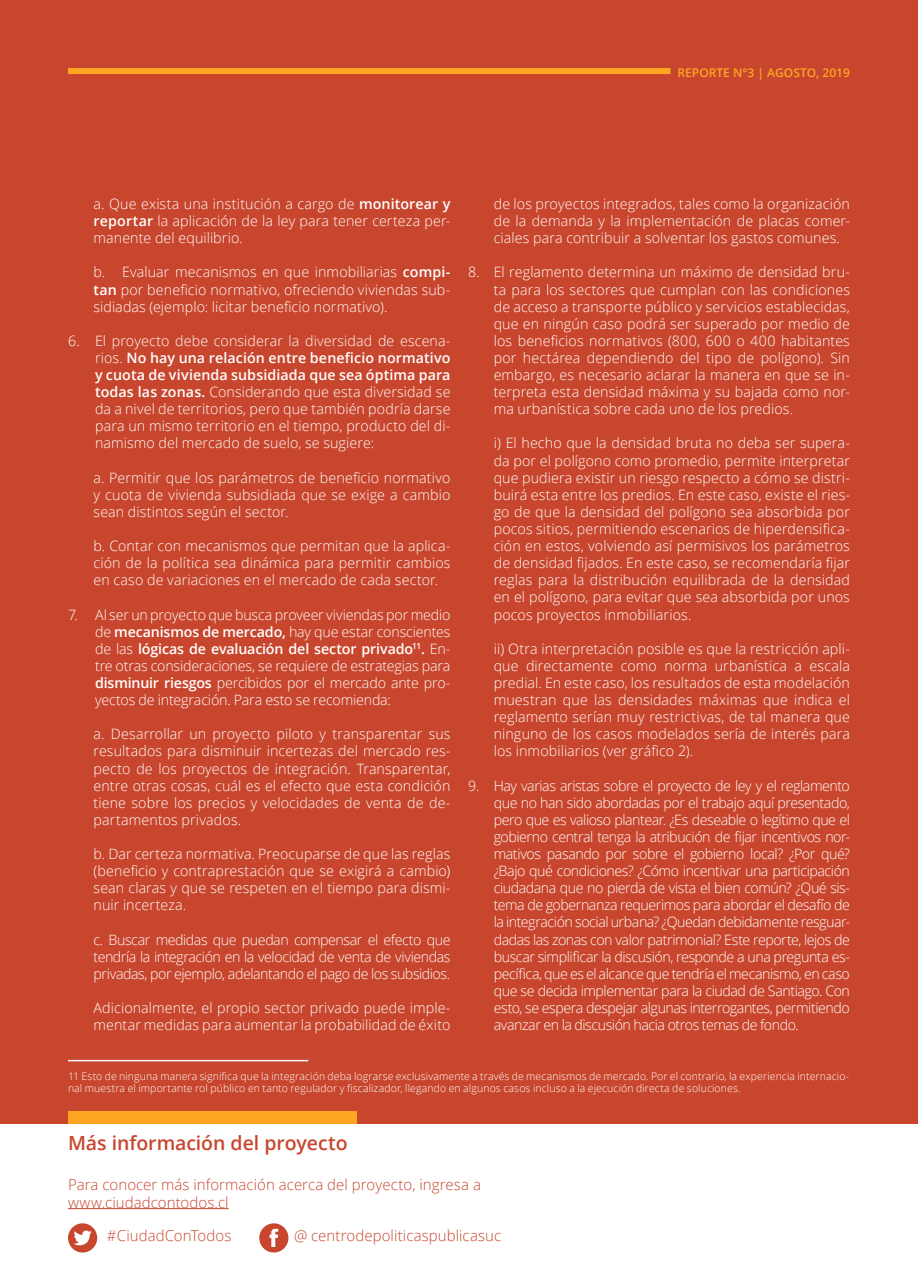
<style>
.page{position:relative;width:918px;height:1283px;background:#fff}
.page>*{position:absolute;margin:0;border:0;box-sizing:border-box;transform-origin:0 0}
.t1{font:600 19.5px "Open Sans";letter-spacing:-.005em;color:#c8462d}
.t2{font:300 15px/18px "Open Sans";letter-spacing:.005em;color:#c8462d}
.t3{font:300 14.25px/17.1px "Open Sans";letter-spacing:.005em;color:#fff;text-align:justify}
.t4{font:600 12px "Open Sans";color:#fea621}
.t5{font:300 10.5px/12.6px "Open Sans";letter-spacing:.01em;color:#fff}
.s1{font-weight:600}
</style>
<div class="page">
<div style="left:0;top:0;width:918px;height:1123px;background:#c8462d"></div>
<hr style="left:68px;top:1208px;width:161px;height:1px;background:#c8462d">
<div style="left:68px;top:1111px;width:288px;height:12px;background:#fea621"></div>
<svg style="left:68px;top:1223px;width:29px;height:29px"></svg>
<svg style="left:259px;top:1223px;width:29px;height:29px"></svg>
<div style="left:68px;top:68px;width:603px;height:6px;background:#fea621"></div>
<hr style="left:68px;top:1059px;width:240px;height:2px;background:#fff">
<p class="t4" style="left:678px;top:65px;width:174px">REPORTE N°3 | AGOSTO, 2019</p>
<p class="t3" style="left:94px;top:195px;width:358px">a. Que exista una institución a cargo de <span class="s1">monitorear y reportar</span> la aplicación de la ley para tener certeza per&shy;manente del equilibrio.</p>
<p class="t3" style="left:94px;top:263px;width:358px">b. Evaluar mecanismos en que inmobiliarias <span class="s1">compi&shy;tan</span> por beneficio normativo, ofreciendo viviendas sub&shy;sidiadas (ejemplo: licitar beneficio normativo).</p>
<p class="t3" style="left:95px;top:332px;width:357px;text-indent:-27px">6. El proyecto debe considerar la diversidad de escena&shy;rios. <span class="s1">No hay una relación entre beneficio normativo y cuota de vivienda subsidiada que sea óptima para todas las zonas.</span> Considerando que esta diversidad se da a nivel de territorios, pero que también podría darse para un mismo territorio en el tiempo, producto del di&shy;namismo del mercado de suelo, se sugiere:</p>
<p class="t3" style="left:94px;top:468px;width:358px">a. Permitir que los parámetros de beneficio normativo y cuota de vivienda subsidiada que se exige a cambio sean distintos según el sector.</p>
<p class="t3" style="left:94px;top:537px;width:358px">b. Contar con mecanismos que permitan que la aplica&shy;ción de la política sea dinámica para permitir cambios en caso de variaciones en el mercado de cada sector.</p>
<p class="t3" style="left:95px;top:605px;width:357px;text-indent:-27px">7. Al ser un proyecto que busca proveer viviendas por medio de <span class="s1">mecanismos de mercado,</span> hay que estar conscientes de las <span class="s1">lógicas de evaluación del sector privado</span><sup>11</sup><span class="s1">.</span> En&shy;tre otras consideraciones, se requiere de estrategias para <span class="s1">disminuir riesgos</span> percibidos por el mercado ante pro&shy;yectos de integración. Para esto se recomienda:</p>
<p class="t3" style="left:94px;top:725px;width:358px">a. Desarrollar un proyecto piloto y transparentar sus resultados para disminuir incertezas del mercado res&shy;pecto de los proyectos de integración. Transparentar, entre otras cosas, cuál es el efecto que esta condición tiene sobre los precios y velocidades de venta de de&shy;partamentos privados.</p>
<p class="t3" style="left:94px;top:845px;width:358px">b. Dar certeza normativa. Preocuparse de que las reglas (beneficio y contraprestación que se exigirá a cambio) sean claras y que se respeten en el tiempo para dismi&shy;nuir incerteza.</p>
<p class="t3" style="left:94px;top:930px;width:358px">c. Buscar medidas que puedan compensar el efecto que tendría la integración en la velocidad de venta de viviendas privadas, por ejemplo, adelantando el pago de los subsidios.</p>
<p class="t3" style="left:94px;top:999px;width:358px">Adicionalmente, el propio sector privado puede imple&shy;mentar medidas para aumentar la probabilidad de éxito</p>
<p class="t3" style="left:468px;top:262px;width:13px">8.</p>
<p class="t3" style="left:468px;top:777px;width:13px">9.</p>
<p class="t3" style="left:494px;top:195px;width:358px">de los proyectos integrados, tales como la organización de la demanda y la implementación de placas comer&shy;ciales para contribuir a solventar los gastos comunes.</p>
<p class="t3" style="left:494px;top:263px;width:358px">El reglamento determina un máximo de densidad bru&shy;ta para los sectores que cumplan con las condiciones de acceso a transporte público y servicios establecidas, que en ningún caso podrá ser superado por medio de los beneficios normativos (800, 600 o 400 habitantes por hectárea dependiendo del tipo de polígono). Sin embargo, es necesario aclarar la manera en que se in&shy;terpreta esta densidad máxima y su bajada como nor&shy;ma urbanística sobre cada uno de los predios.</p>
<p class="t3" style="left:494px;top:434px;width:358px">i) El hecho que la densidad bruta no deba ser supera&shy;da por el polígono como promedio, permite interpretar que pudiera existir un riesgo respecto a cómo se distri&shy;buirá esta entre los predios. En este caso, existe el ries&shy;go de que la densidad del polígono sea absorbida por pocos sitios, permitiendo escenarios de hiperdensifica&shy;ción en estos, volviendo así permisivos los parámetros de densidad fijados. En este caso, se recomendaría fijar reglas para la distribución equilibrada de la densidad en el polígono, para evitar que sea absorbida por unos pocos proyectos inmobiliarios.</p>
<p class="t3" style="left:494px;top:639px;width:358px">ii) Otra interpretación posible es que la restricción apli&shy;que directamente como norma urbanística a escala predial. En este caso, los resultados de esta modelación muestran que las densidades máximas que indica el reglamento serían muy restrictivas, de tal manera que ninguno de los casos modelados sería de interés para los inmobiliarios (ver gráfico 2).</p>
<p class="t3" style="left:494px;top:776px;width:358px">Hay varias aristas sobre el proyecto de ley y el reglamento que no han sido abordadas por el trabajo aquí presentado, pero que es valioso plantear. ¿Es deseable o legítimo que el gobierno central tenga la atribución de fijar incentivos nor&shy;mativos pasando por sobre el gobierno local? ¿Por qué? ¿Bajo qué condiciones? ¿Cómo incentivar una participación ciudadana que no pierda de vista el bien común? ¿Qué sis&shy;tema de gobernanza requerimos para abordar el desafío de la integración social urbana? ¿Quedan debidamente resguar&shy;dadas las zonas con valor patrimonial? Este reporte, lejos de buscar simplificar la discusión, responde a una pregunta es&shy;pecífica, que es el alcance que tendría el mecanismo, en caso que se decida implementar para la ciudad de Santiago. Con esto, se espera despejar algunas interrogantes, permitiendo avanzar en la discusión hacia otros temas de fondo.</p>
<p class="t5" style="left:68px;top:1069px;width:783px">11 Esto de ninguna manera significa que la integración deba lograrse exclusivamente a través de mecanismos de mercado. Por el contrario, la experiencia internacio&shy;nal muestra el importante rol público en tanto regulador y fiscalizador, llegando en algunos casos incluso a la ejecución directa de soluciones.</p>
<h1 class="t1" style="left:68px;top:1129px;width:281px">Más información del proyecto</h1>
<p class="t2" style="left:68px;top:1174px;width:414px">Para conocer más información acerca del proyecto, ingresa a www.ciudadcontodos.cl</p>
<p class="t2" style="left:107px;top:1226px;width:126px">#CiudadConTodos</p>
<p class="t2" style="left:294px;top:1226px;width:209px">@ centrodepoliticaspublicasuc</p>
</div>
